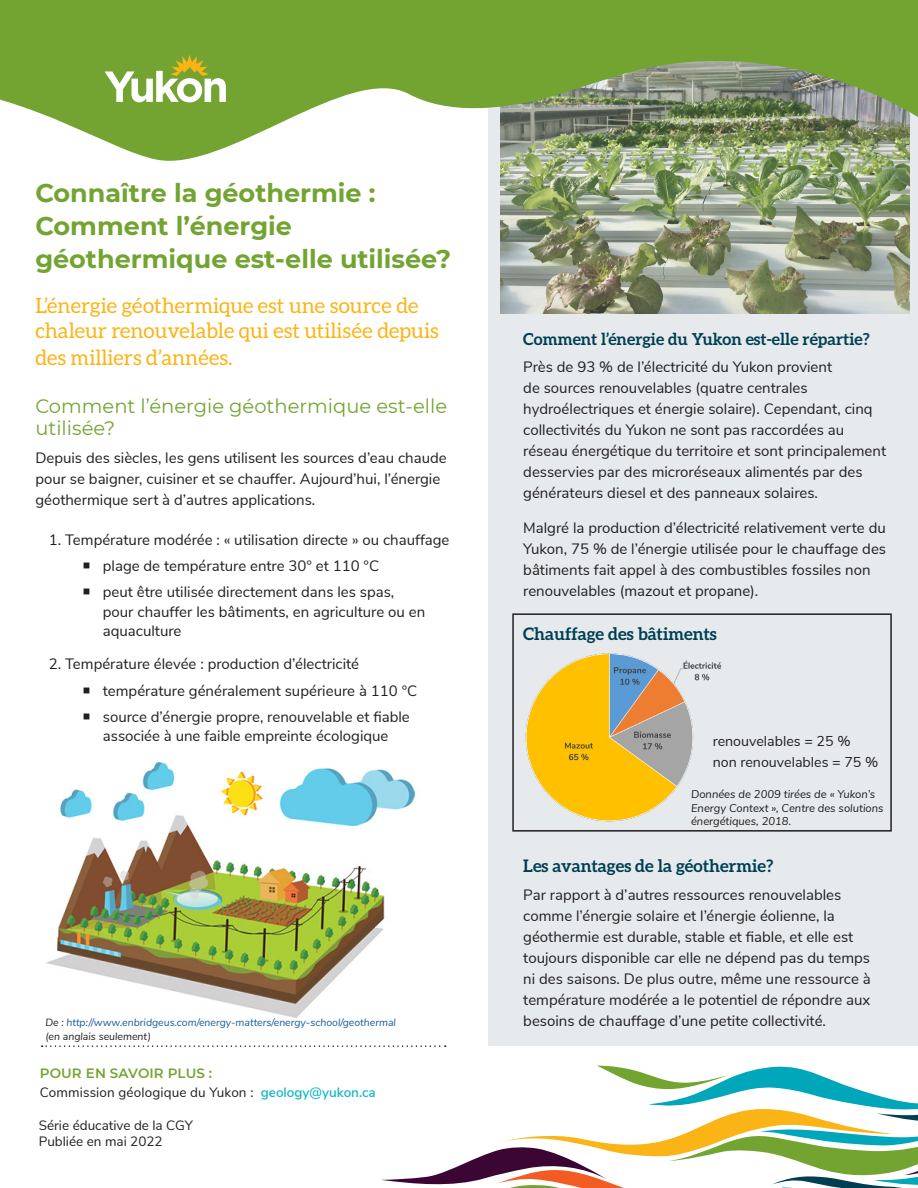
<style>
.page{position:relative;width:918px;height:1188px;background:#fff}
.page>*{position:absolute;margin:0;border:0;box-sizing:border-box;transform-origin:0 0}
.YGS_title{font:700 25.5px/33px "Montserrat";color:#73a432}
.YGS_header_1{font:21px/26.1px "Aleo";color:#fbb416}
.YGS_Subtitle{font:19.5px/22.5px "Montserrat";color:#73a432}
.YGS_Header_2{font:700 17.25px "Aleo";color:#003f52}
.YGS_Header_2-2{font:700 16.5px "Aleo";color:#003f52}
.YGS_normal{font:15px/21px "Nunito Sans";color:#231f20}
.YGS_numbered_bullet{font:15px "Nunito Sans";color:#231f20}
.YGS_normal-2{font:14.25px/21px "Nunito Sans";color:#231f20}
.Pull_quote{font:13.5px/19.5px "Nunito Sans";color:#231f20}
.t1{font:italic 11.25px/13.5px "Nunito Sans";color:#231f20}
.t2{font:italic 10.5px/13.5px "Nunito Sans";color:#175d9e}
.s1{color:#231f20}
.s2{font-family:"Montserrat";font-weight:600;color:#73a432}
.s3{font-weight:600;color:#0db6c7}
</style>
<div class="page">
<img style="left:500px;top:174px;width:410px;height:140px">
<svg style="left:0;top:0;width:918px;height:174px;fill:#73a432"></svg>
<svg style="left:381px;top:1066px;width:537px;height:122px"></svg>
<svg style="left:105px;top:55px;width:121px;height:47px"></svg>
<svg style="left:42px;top:1045px;width:404px;height:2px"></svg>
<img style="left:46px;top:762px;width:369px;height:255px">
<img style="left:515px;top:616px;width:374px;height:213px">
<div style="left:512px;top:613px;width:380px;height:219px;border:2px solid #231f20"></div>
<p class="YGS_title" style="left:35px;top:175px;width:417px">Connaître la géothermie :<br>Comment l’énergie géothermique est-elle utilisée?</p>
<p class="YGS_header_1" style="left:35px;top:292px;width:405px">L’énergie géothermique est une source de chaleur renouvelable qui est utilisée depuis des milliers d’années.</p>
<p class="YGS_Subtitle" style="left:35px;top:394px;width:413px">Comment l’énergie géothermique est-elle utilisée?</p>
<p class="YGS_normal" style="left:35px;top:446px;width:413px">Depuis des siècles, les gens utilisent les sources d’eau chaude pour se baigner, cuisiner et se chauffer. Aujourd’hui, l’énergie géothermique sert à d’autres applications.</p>
<p class="YGS_numbered_bullet" style="left:49px;top:529px;width:402px">1. Température modérée : « utilisation directe » ou chauffage</p>
<p class="YGS_normal" style="left:103px;top:554px;width:278px">plage de température entre 30° et 110 °C</p>
<p class="YGS_normal" style="left:103px;top:581px;width:324px;line-height:19.5px">peut être utilisée directement dans les spas, pour chauffer les bâtiments, en agriculture ou en aquaculture</p>
<p class="YGS_numbered_bullet" style="left:49px;top:653px;width:312px">2. Température élevée : production d’électricité</p>
<p class="YGS_normal" style="left:103px;top:679px;width:316px">température généralement supérieure à 110 °C</p>
<p class="YGS_normal" style="left:103px;top:706px;width:308px;line-height:19.5px">source d’énergie propre, renouvelable et fiable associée à une faible empreinte écologique</p>
<p class="t2" style="left:45px;top:1015px;width:352px"><span class="s1">De :</span> http://www.enbridgeus.com/energy-matters/energy-school/geothermal <span class="s1">(en anglais seulement)</span></p>
<p class="Pull_quote" style="left:40px;top:1063px;width:338px"><span class="s2">POUR EN SAVOIR PLUS :<br></span>Commission géologique du Yukon : <span class="s3">geology@yukon.ca</span></p>
<p class="Pull_quote" style="left:39px;top:1115px;width:156px">Série éducative de la CGY</p>
<p class="Pull_quote" style="left:39px;top:1131px;width:125px">Publiée en mai 2022</p>
<p class="YGS_Header_2-2" style="left:523px;top:329px;width:348px">Comment l’énergie du Yukon est-elle répartie?</p>
<p class="YGS_normal" style="left:523px;top:356px;width:364px">Près de 93 % de l’électricité du Yukon provient<br>de sources renouvelables (quatre centrales hydroélectriques et énergie solaire). Cependant, cinq collectivités du Yukon ne sont pas raccordées au réseau énergétique du territoire et sont principalement desservies par des microréseaux alimentés par des générateurs diesel et des panneaux solaires.</p>
<p class="YGS_normal" style="left:523px;top:516px;width:364px">Malgré la production d’électricité relativement verte du Yukon, 75 % de l’énergie utilisée pour le chauffage des bâtiments fait appel à des combustibles fossiles non renouvelables (mazout et propane).</p>
<p class="YGS_Header_2" style="left:523px;top:624px;width:195px">Chauffage des bâtiments</p>
<p class="YGS_normal-2" style="left:713px;top:730px;width:167px">renouvelables = 25 %<br>non renouvelables = 75 %</p>
<p class="t1" style="left:691px;top:787px;width:194px">Données de 2009 tirées de « Yukon’s<br>Energy Context », Centre des solutions énergétiques, 2018.</p>
<p class="YGS_Header_2" style="left:523px;top:856px;width:252px">Les avantages de la géothermie?</p>
<p class="YGS_normal" style="left:523px;top:883px;width:349px">Par rapport à d’autres ressources renouvelables comme l’énergie solaire et l’énergie éolienne, la géothermie est durable, stable et fiable, et elle est toujours disponible car elle ne dépend pas du temps ni des saisons. De plus outre, même une ressource à température modérée a le potentiel de répondre aux besoins de chauffage d’une petite collectivité.</p>
</div>
